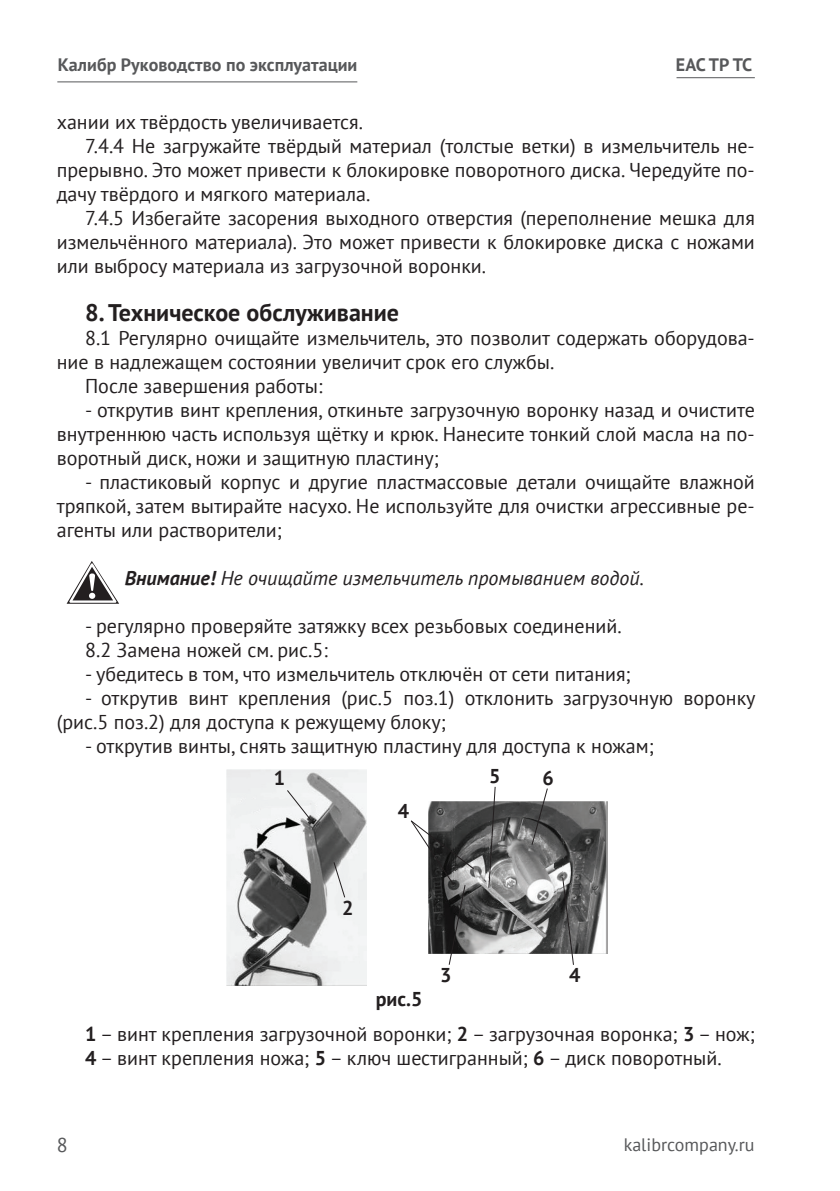
<style>
.page{position:relative;width:840px;height:1191px;background:#fff}
.page>*{position:absolute;margin:0;border:0;box-sizing:border-box;transform-origin:0 0}
.t1{font:700 24px "PT Sans";color:#231f20}
.t2{font:20px/24px "PT Sans";color:#231f20}
.t3{font:italic 20px "PT Sans";color:#231f20}
.t4{font:700 20px "PT Sans";color:#231f20}
.t5{font:20px "PT Sans";color:#57585a}
.t6{font:700 18px "PT Sans";color:#57585a}
.t7{font:18px "PT Sans";color:#57585a}
.s1{font-weight:700}
</style>
<div class="page">
<hr style="left:57px;top:81px;width:300px;height:1px;background:#57585a">
<hr style="left:676px;top:77px;width:78px;height:1px;background:#57585a">
<img style="left:226px;top:769px;width:140px;height:216px">
<img style="left:428px;top:801px;width:179px;height:152px">
<svg style="left:286px;top:789px;width:26px;height:33px"></svg>
<svg style="left:332px;top:861px;width:14px;height:37px"></svg>
<svg style="left:487px;top:786px;width:9px;height:103px"></svg>
<svg style="left:410px;top:819px;width:64px;height:146px"></svg>
<svg style="left:530px;top:788px;width:18px;height:58px"></svg>
<svg style="left:561px;top:876px;width:13px;height:89px"></svg>
<svg style="left:67px;top:561px;width:52px;height:43px"></svg>
<p class="t6" style="left:58px;top:53px;width:301px">Калибр Руководство по эксплуатации</p>
<p class="t6" style="left:675px;top:52px;width:78px">EAC ТР ТС</p>
<p class="t2" style="left:57px;top:109px;width:307px">хании их твёрдость увеличивается.</p>
<p class="t2" style="left:85px;top:133px;width:670px">7.4.4 Не загружайте твёрдый материал (толстые ветки) в измельчитель не-</p>
<p class="t2" style="left:57px;top:157px;width:699px">прерывно. Это может привести к блокировке поворотного диска. Чередуйте по-</p>
<p class="t2" style="left:57px;top:181px;width:315px">дачу твёрдого и мягкого материала.</p>
<p class="t2" style="left:85px;top:205px;width:670px">7.4.5 Избегайте засорения выходного отверстия (переполнение мешка для</p>
<p class="t2" style="left:57px;top:229px;width:699px">измельчённого материала). Это может привести к блокировке диска с ножами</p>
<p class="t2" style="left:57px;top:253px;width:430px">или выбросу материала из загрузочной воронки.</p>
<p class="t1" style="left:85px;top:296px;width:315px">8. Техническое обслуживание</p>
<p class="t2" style="left:85px;top:325px;width:670px">8.1 Регулярно очищайте измельчитель, это позволит содержать оборудова-</p>
<p class="t2" style="left:57px;top:349px;width:499px">ние в надлежащем состоянии увеличит срок его службы.</p>
<p class="t2" style="left:85px;top:373px;width:238px">После завершения работы:</p>
<p class="t2" style="left:57px;top:397px;width:699px;text-align:justify;text-indent:28px">- открутив винт крепления, откиньте загрузочную воронку назад и очистите внутреннюю часть используя щётку и крюк. Нанесите тонкий слой масла на по&shy;воротный диск, ножи и защитную пластину;</p>
<p class="t2" style="left:57px;top:469px;width:699px;text-align:justify;text-indent:28px">- пластиковый корпус и другие пластмассовые детали очищайте влажной тряпкой, затем вытирайте насухо. Не используйте для очистки агрессивные ре&shy;агенты или растворители;</p>
<p class="t3" style="left:125px;top:565px;width:520px"><span class="s1">Внимание!</span> Не очищайте измельчитель промыванием водой.</p>
<p class="t2" style="left:85px;top:613px;width:537px">- регулярно проверяйте затяжку всех резьбовых соединений.<br>8.2 Замена ножей см. рис.5:</p>
<p class="t2" style="left:85px;top:661px;width:546px">- убедитесь в том, что измельчитель отключён от сети питания;</p>
<p class="t2" style="left:57px;top:685px;width:700px;text-indent:28px">- открутив винт крепления (рис.5 поз.1) отклонить загрузочную воронку (рис.5 поз.2) для доступа к режущему блоку;</p>
<p class="t2" style="left:85px;top:733px;width:570px">- открутив винты, снять защитную пластину для доступа к ножам;</p>
<p class="t4" style="left:274px;top:765px;width:13px">1</p>
<p class="t4" style="left:489px;top:763px;width:13px">5</p>
<p class="t4" style="left:542px;top:765px;width:13px">6</p>
<p class="t4" style="left:397px;top:797px;width:13px">4</p>
<p class="t4" style="left:342px;top:895px;width:13px">2</p>
<p class="t4" style="left:375px;top:986px;width:48px">рис.5</p>
<p class="t4" style="left:440px;top:961px;width:13px">3</p>
<p class="t4" style="left:569px;top:961px;width:13px">4</p>
<p class="t2" style="left:85px;top:1021px;width:670px"><span class="s1">1</span> – винт крепления загрузочной воронки; <span class="s1">2</span> – загрузочная воронка; <span class="s1">3</span> – нож;<br><span class="s1">4</span> – винт крепления ножа; <span class="s1">5</span> – ключ шестигранный; <span class="s1">6</span> – диск поворотный.</p>
<p class="t5" style="left:57px;top:1132px;width:12px">8</p>
<p class="t7" style="left:623px;top:1133px;width:132px">kalibrcompany.ru</p>
</div>
